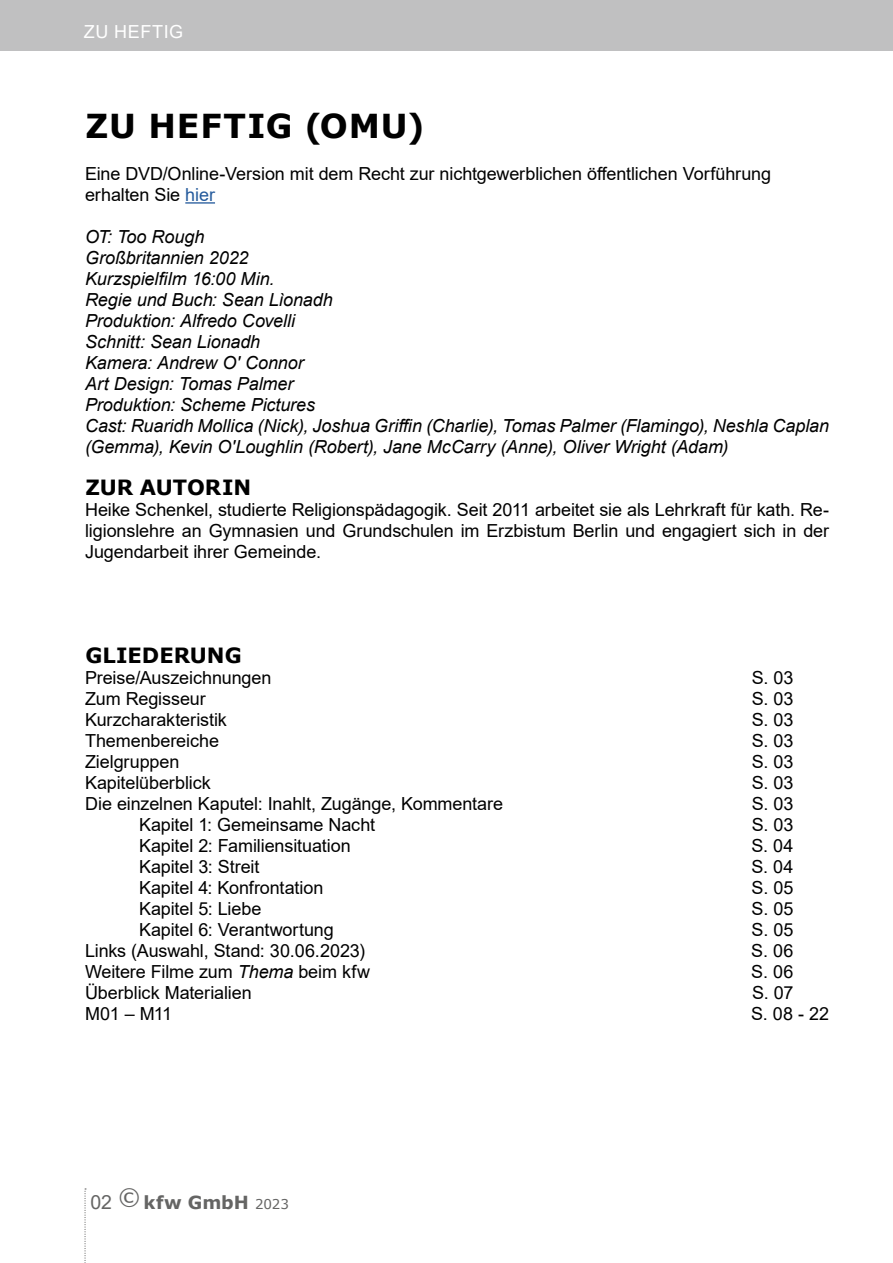
<style>
.page{position:relative;width:893px;height:1263px;background:#fff}
.page>*{position:absolute;margin:0;border:0;box-sizing:border-box;transform-origin:0 0}
.H1_Verdana_22_14{font:700 33px "Verdana";letter-spacing:.025em;color:#000}
.H2_Verdana_14_14{font:700 21px "Verdana";color:#000}
.Standard_Arial_12_14{font:18px/21px "Arial";letter-spacing:-.005em;color:#000;text-align:justify}
.Standard_Arial_12_14-2{font:italic 18px/21px "Arial";letter-spacing:-.005em;color:#000}
.t1{font:700 18px "Verdana";color:#656564}
.t2{font:18px "Arial";letter-spacing:.035em;color:#fff}
.s1{color:#245a9c}
.s2{font-style:italic}
.s3{font-family:"Arial";font-weight:400;font-size:19.5px}
.s4{font-weight:400;font-size:13.5px}
</style>
<div class="page">
<div style="left:0;top:0;width:893px;height:51px;background:#c0c0c1"></div>
<svg style="left:84px;top:1188px;width:2px;height:75px"></svg>
<hr style="left:185px;top:202px;width:30px;height:2px;background:#245a9c">
<p class="t2" style="left:84px;top:20px;width:101px">ZU HEFTIG</p>
<p class="H1_Verdana_22_14" style="left:86px;top:103px;width:341px">ZU HEFTIG (OMU)</p>
<p class="Standard_Arial_12_14" style="left:85px;top:163px;width:688px">Eine DVD/Online-Version mit dem Recht zur nichtgewerblichen öffentlichen Vorführung</p>
<p class="Standard_Arial_12_14" style="left:85px;top:184px;width:131px">erhalten Sie <span class="s1">hier</span></p>
<p class="Standard_Arial_12_14-2" style="left:85px;top:226px;width:121px">OT: Too Rough</p>
<p class="Standard_Arial_12_14-2" style="left:85px;top:247px;width:165px">Großbritannien 2022</p>
<p class="Standard_Arial_12_14-2" style="left:85px;top:268px;width:191px">Kurzspielfilm 16:00 Min.</p>
<p class="Standard_Arial_12_14-2" style="left:85px;top:289px;width:249px">Regie und Buch: Sean Lìonadh</p>
<p class="Standard_Arial_12_14-2" style="left:85px;top:310px;width:212px">Produktion: Alfredo Covelli</p>
<p class="Standard_Arial_12_14-2" style="left:85px;top:331px;width:177px">Schnitt: Sean Lionadh</p>
<p class="Standard_Arial_12_14-2" style="left:85px;top:352px;width:220px">Kamera: Andrew O' Connor</p>
<p class="Standard_Arial_12_14-2" style="left:85px;top:373px;width:210px">Art Design: Tomas Palmer</p>
<p class="Standard_Arial_12_14-2" style="left:85px;top:394px;width:231px">Produktion: Scheme Pictures</p>
<p class="Standard_Arial_12_14-2" style="left:85px;top:415px;width:746px">Cast: Ruaridh Mollica (Nick), Joshua Griffin (Charlie), Tomas Palmer (Flamingo), Neshla Caplan (Gemma), Kevin O'Loughlin (Robert), Jane McCarry (Anne), Oliver Wright (Adam)</p>
<p class="H2_Verdana_14_14" style="left:85px;top:472px;width:167px">ZUR AUTORIN</p>
<p class="Standard_Arial_12_14" style="left:85px;top:499px;width:746px">Heike Schenkel, studierte Religionspädagogik. Seit 2011 arbeitet sie als Lehrkraft für kath. Re&shy;ligionslehre an Gymnasien und Grundschulen im Erzbistum Berlin und engagiert sich in der Jugendarbeit ihrer Gemeinde.</p>
<p class="H2_Verdana_14_14" style="left:85px;top:640px;width:158px">GLIEDERUNG</p>
<p class="Standard_Arial_12_14" style="left:85px;top:667px;width:188px">Preise/Auszeichnungen</p>
<p class="Standard_Arial_12_14" style="left:752px;top:667px;width:43px">S. 03</p>
<p class="Standard_Arial_12_14" style="left:85px;top:688px;width:122px">Zum Regisseur</p>
<p class="Standard_Arial_12_14" style="left:752px;top:688px;width:43px">S. 03</p>
<p class="Standard_Arial_12_14" style="left:85px;top:709px;width:143px">Kurzcharakteristik</p>
<p class="Standard_Arial_12_14" style="left:752px;top:709px;width:43px">S. 03</p>
<p class="Standard_Arial_12_14" style="left:85px;top:730px;width:136px">Themenbereiche</p>
<p class="Standard_Arial_12_14" style="left:752px;top:730px;width:43px">S. 03</p>
<p class="Standard_Arial_12_14" style="left:85px;top:751px;width:96px">Zielgruppen</p>
<p class="Standard_Arial_12_14" style="left:752px;top:751px;width:43px">S. 03</p>
<p class="Standard_Arial_12_14" style="left:85px;top:772px;width:127px">Kapitelüberblick</p>
<p class="Standard_Arial_12_14" style="left:752px;top:772px;width:43px">S. 03</p>
<p class="Standard_Arial_12_14" style="left:85px;top:793px;width:419px">Die einzelnen Kaputel: Inahlt, Zugänge, Kommentare</p>
<p class="Standard_Arial_12_14" style="left:752px;top:793px;width:43px">S. 03</p>
<p class="Standard_Arial_12_14" style="left:139px;top:814px;width:238px">Kapitel 1: Gemeinsame Nacht</p>
<p class="Standard_Arial_12_14" style="left:752px;top:814px;width:43px">S. 03</p>
<p class="Standard_Arial_12_14" style="left:139px;top:835px;width:213px">Kapitel 2: Familiensituation</p>
<p class="Standard_Arial_12_14" style="left:751px;top:835px;width:44px">S. 04</p>
<p class="Standard_Arial_12_14" style="left:139px;top:856px;width:122px">Kapitel 3: Streit</p>
<p class="Standard_Arial_12_14" style="left:751px;top:856px;width:44px">S. 04</p>
<p class="Standard_Arial_12_14" style="left:139px;top:877px;width:186px">Kapitel 4: Konfrontation</p>
<p class="Standard_Arial_12_14" style="left:751px;top:877px;width:43px">S. 05</p>
<p class="Standard_Arial_12_14" style="left:139px;top:898px;width:124px">Kapitel 5: Liebe</p>
<p class="Standard_Arial_12_14" style="left:751px;top:898px;width:43px">S. 05</p>
<p class="Standard_Arial_12_14" style="left:139px;top:919px;width:196px">Kapitel 6: Verantwortung</p>
<p class="Standard_Arial_12_14" style="left:751px;top:919px;width:43px">S. 05</p>
<p class="Standard_Arial_12_14" style="left:85px;top:940px;width:282px">Links (Auswahl, Stand: 30.06.2023)</p>
<p class="Standard_Arial_12_14" style="left:751px;top:940px;width:44px">S. 06</p>
<p class="Standard_Arial_12_14" style="left:85px;top:961px;width:286px">Weitere Filme zum <span class="s2">Thema</span> beim kfw</p>
<p class="Standard_Arial_12_14" style="left:751px;top:961px;width:44px">S. 06</p>
<p class="Standard_Arial_12_14" style="left:85px;top:982px;width:168px">Überblick Materialien</p>
<p class="Standard_Arial_12_14" style="left:752px;top:982px;width:43px">S. 07</p>
<p class="Standard_Arial_12_14" style="left:85px;top:1003px;width:89px">M01 – M11</p>
<p class="Standard_Arial_12_14" style="left:751px;top:1003px;width:80px">S. 08 - 22</p>
<p class="t1" style="left:90px;top:1190px;width:200px"><span class="s3">02</span> <sup>©</sup> kfw GmbH <span class="s4">2023</span></p>
</div>
